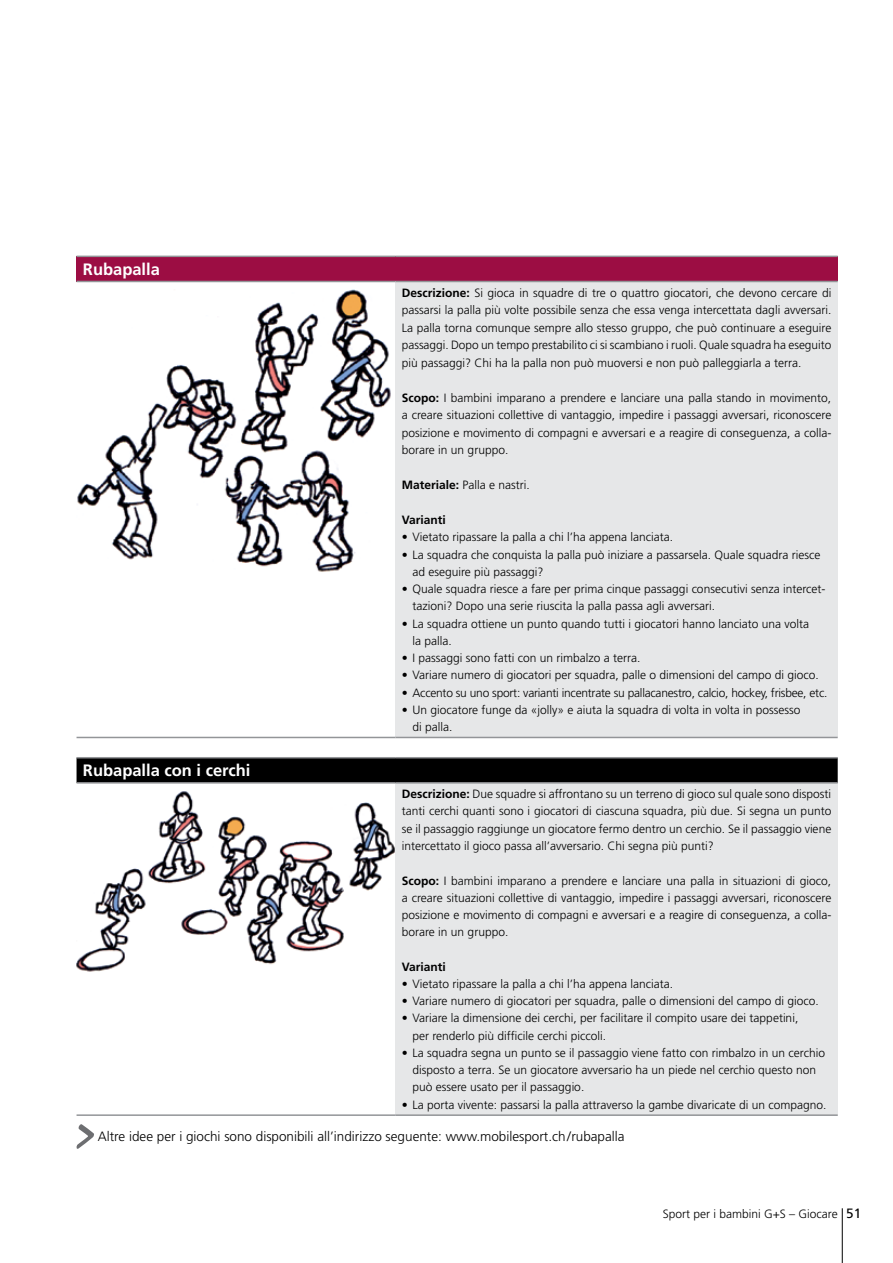
<style>
.page{position:relative;width:893px;height:1263px;background:#fff}
.page>*{position:absolute;margin:0;border:0;box-sizing:border-box;transform-origin:0 0}
.t1{font:700 16.5px "Frutiger LT";color:#fff}
.t2{font:300 13.5px "Frutiger LT";color:#000}
.t3{font:300 12px/17.2px "Frutiger LT";color:#000}
.t4{font:300 12px "Frutiger LT";letter-spacing:-.02em;color:#000}
.t5{font:700 12px "Frutiger LT";color:#000}
.s1{font-weight:700}
.s2{font-weight:400;font-size:13.5px}
</style>
<div class="page">
<hr style="left:842px;top:1208px;width:1px;height:55px;background:#000">
<div style="left:77px;top:256px;width:761px;height:25px;background:#9c0d43"></div>
<div style="left:395px;top:281px;width:443px;height:456px;background:#e6e7e8"></div>
<hr style="left:77px;top:256px;width:318px;height:1px;background:#939598">
<hr style="left:395px;top:256px;width:443px;height:1px;background:#939598">
<hr style="left:77px;top:281px;width:318px;height:1px;background:#939598">
<hr style="left:395px;top:281px;width:443px;height:1px;background:#939598">
<hr style="left:77px;top:737px;width:318px;height:1px;background:#939598">
<hr style="left:395px;top:737px;width:443px;height:1px;background:#939598">
<img style="left:77px;top:289px;width:314px;height:283px">
<div style="left:77px;top:758px;width:761px;height:24px;background:#000"></div>
<div style="left:395px;top:783px;width:443px;height:332px;background:#e6e7e8"></div>
<hr style="left:77px;top:757px;width:318px;height:1px;background:#939598">
<hr style="left:395px;top:757px;width:443px;height:1px;background:#939598">
<hr style="left:77px;top:782px;width:318px;height:2px;background:#939598">
<hr style="left:395px;top:782px;width:443px;height:2px;background:#939598">
<hr style="left:77px;top:1114px;width:318px;height:2px;background:#939598">
<hr style="left:395px;top:1114px;width:443px;height:2px;background:#939598">
<img style="left:77px;top:791px;width:317px;height:181px">
<svg style="left:77px;top:1124px;width:17px;height:25px"></svg>
<h1 class="t1" style="left:83px;top:260px;width:79px">Rubapalla</h1>
<h1 class="t1" style="left:83px;top:761px;width:169px">Rubapalla con i cerchi</h1>
<p class="t3" style="left:402px;top:284px;width:431px;text-align:justify"><span class="s1">Descrizione:</span> Si gioca in squadre di tre o quattro giocatori, che devono cercare di passarsi la palla più volte possibile senza che essa venga intercettata dagli avversari.<br>La palla torna comunque sempre allo stesso gruppo, che può continuare a eseguire passaggi. Dopo un tempo prestabilito ci si scambiano i ruoli. Quale squadra ha eseguito più passaggi? Chi ha la palla non può muoversi e non può palleggiarla a terra.</p>
<p class="t3" style="left:402px;top:389px;width:431px;text-align:justify"><span class="s1">Scopo:</span> I bambini imparano a prendere e lanciare una palla stando in movimento, a creare situazioni collettive di vantaggio, impedire i passaggi avversari, riconoscere posizione e movimento di compagni e avversari e a reagire di conseguenza, a colla&shy;borare in un gruppo.</p>
<p class="t3" style="left:402px;top:476px;width:130px"><span class="s1">Materiale:</span> Palla e nastri.</p>
<p class="t5" style="left:402px;top:513px;width:46px">Varianti</p>
<p class="t3" style="left:402px;top:529px;width:273px">• Vietato ripassare la palla a chi l’ha appena lanciata.</p>
<p class="t3" style="left:412px;top:546px;width:409px;text-indent:-11px">• La squadra che conquista la palla può iniziare a passarsela. Quale squadra riesce ad eseguire più passaggi?</p>
<p class="t3" style="left:412px;top:580px;width:414px;text-indent:-11px">• Quale squadra riesce a fare per prima cinque passaggi consecutivi senza intercet&shy;tazioni? Dopo una serie riuscita la palla passa agli avversari.</p>
<p class="t3" style="left:412px;top:615px;width:398px;text-indent:-11px">• La squadra ottiene un punto quando tutti i giocatori hanno lanciato una volta la palla.</p>
<p class="t3" style="left:402px;top:649px;width:240px">• I passaggi sono fatti con un rimbalzo a terra.</p>
<p class="t3" style="left:402px;top:667px;width:418px">• Variare numero di giocatori per squadra, palle o dimensioni del campo di gioco.</p>
<p class="t4" style="left:402px;top:685px;width:427px">• Accento su uno sport: varianti incentrate su pallacanestro, calcio, hockey, frisbee, etc.</p>
<p class="t3" style="left:412px;top:701px;width:389px;text-indent:-11px">• Un giocatore funge da «jolly» e aiuta la squadra di volta in volta in possesso di palla.</p>
<p class="t3" style="left:402px;top:786px;width:431px;text-align:justify"><span class="s1">Descrizione:</span> Due squadre si affrontano su un terreno di gioco sul quale sono disposti tanti cerchi quanti sono i giocatori di ciascuna squadra, più due. Si segna un punto se il passaggio raggiunge un giocatore fermo dentro un cerchio. Se il passaggio viene intercettato il gioco passa all’avversario. Chi segna più punti?</p>
<p class="t3" style="left:402px;top:872px;width:431px;text-align:justify"><span class="s1">Scopo:</span> I bambini imparano a prendere e lanciare una palla in situazioni di gioco, a creare situazioni collettive di vantaggio, impedire i passaggi avversari, riconoscere posizione e movimento di compagni e avversari e a reagire di conseguenza, a colla&shy;borare in un gruppo.</p>
<p class="t5" style="left:402px;top:959px;width:46px">Varianti</p>
<p class="t3" style="left:402px;top:975px;width:273px">• Vietato ripassare la palla a chi l’ha appena lanciata.</p>
<p class="t3" style="left:402px;top:993px;width:418px">• Variare numero di giocatori per squadra, palle o dimensioni del campo di gioco.</p>
<p class="t3" style="left:412px;top:1010px;width:387px;text-indent:-11px">• Variare la dimensione dei cerchi, per facilitare il compito usare dei tappetini, per renderlo più difficile cerchi piccoli.</p>
<p class="t3" style="left:412px;top:1044px;width:414px;text-indent:-11px">• La squadra segna un punto se il passaggio viene fatto con rimbalzo in un cerchio disposto a terra. Se un giocatore avversario ha un piede nel cerchio questo non può essere usato per il passaggio.</p>
<p class="t3" style="left:402px;top:1096px;width:426px">• La porta vivente: passarsi la palla attraverso la gambe divaricate di un compagno.</p>
<p class="t2" style="left:98px;top:1129px;width:528px">Altre idee per i giochi sono disponibili all’indirizzo seguente: www.mobilesport.ch/rubapalla</p>
<p class="t3" style="left:663px;top:1206px;width:200px">Sport per i bambini G+S – Giocare <span class="s2">51</span></p>
</div>
